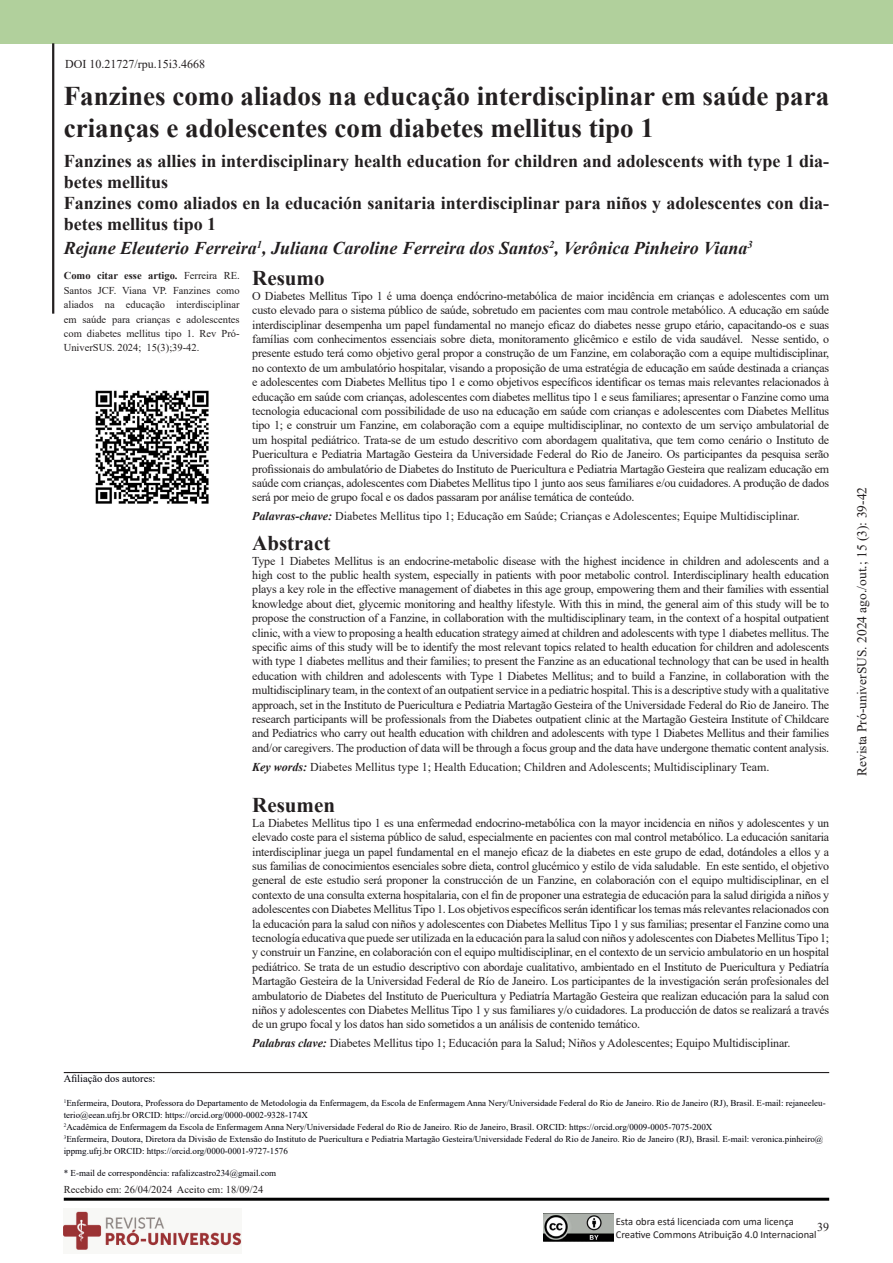
<style>
.page{position:relative;width:893px;height:1263px;background:#fff}
.page>*{position:absolute;margin:0;border:0;box-sizing:border-box;transform-origin:0 0}
.Título_principal__PT{font:700 27px/32.4px "Times New Roman";color:#231f20}
.t1{font:700 21px "Times New Roman";color:#231f20}
.Título_principal__EN{font:700 18px/21.6px "Times New Roman";color:#231f20}
.Autores{font:italic 700 18px "Times New Roman";color:#231f20}
.t2{font:13.5px "Times New Roman";color:#231f20}
.resumo_e_abstract{font:12px/14.4px "Times New Roman";letter-spacing:-.01em;color:#231f20;text-align:justify}
.Como_citar_artigo{font:10.5px/14.4px "Times New Roman";color:#231f20;text-align:justify}
.Título_principal__PT-2{font:10.5px "Calibri";color:#231f20}
.Histórico_autor{font:10.5px "Times New Roman";color:#00000a}
.Histórico_autor-2{font:9px/12px "Times New Roman";color:#00000a}
.s1{font-weight:700}
.s2{color:#fff}
.s3{font-weight:700;font-style:italic}
</style>
<div class="page">
<hr style="left:64px;top:1198px;width:765px;height:3px;background:#000">
<div style="left:0;top:0;width:893px;height:43px;background:#b1d09c"></div>
<hr style="left:52px;top:43px;width:2px;height:271px;background:#231f20">
<hr style="left:64px;top:1072px;width:765px;height:1px;background:#231f20">
<img style="left:64px;top:1209px;width:177px;height:42px">
<img style="left:544px;top:1213px;width:69px;height:28px">
<img style="left:95px;top:390px;width:114px;height:114px">
<p class="resumo_e_abstract" style="left:65px;top:56px;width:141px">DOI 10.21727/rpu.15i3.4668</p>
<p class="Título_principal__PT" style="left:64px;top:79px;width:767px">Fanzines como aliados na educação interdisciplinar em saúde para crianças e adolescentes com diabetes mellitus tipo 1</p>
<p class="Título_principal__EN" style="left:64px;top:149px;width:767px">Fanzines as allies in interdisciplinary health education for children and adolescents with type 1 dia&shy;betes mellitus</p>
<p class="Título_principal__EN" style="left:64px;top:191px;width:767px">Fanzines como aliados en la educación sanitaria interdisciplinar para niños y adolescentes con dia&shy;betes mellitus tipo 1</p>
<p class="Autores" style="left:64px;top:235px;width:690px">Rejane Eleuterio Ferreira<sup>1</sup>, Juliana Caroline Ferreira dos Santos<sup>2</sup>, Verônica Pinheiro Viana<sup>3</sup></p>
<p class="Como_citar_artigo" style="left:64px;top:268px;width:177px"><span class="s1">Como citar esse artigo.</span> Ferreira RE.<br>Santos JCF. Viana VP. Fanzines como aliados na educação interdisciplinar em saúde para crianças e adolescentes com diabetes mellitus tipo 1. Rev Pró-UniverSUS. <span class="s2">2024; 15(3);39-42.</span></p>
<p class="t1" style="left:252px;top:263px;width:74px">Resumo</p>
<p class="resumo_e_abstract" style="left:252px;top:288px;width:578px">O Diabetes Mellitus Tipo 1 é uma doença endócrino-metabólica de maior incidência em crianças e adolescentes com um custo elevado para o sistema público de saúde, sobretudo em pacientes com mau controle metabólico. A educação em saúde interdisciplinar desempenha um papel fundamental no manejo eficaz do diabetes nesse grupo etário, capacitando-os e suas famílias com conhecimentos essenciais sobre dieta, monitoramento glicêmico e estilo de vida saudável. Nesse sentido, o presente estudo terá como objetivo geral propor a construção de um Fanzine, em colaboração com a equipe multidisciplinar, no contexto de um ambulatório hospitalar, visando a proposição de uma estratégia de educação em saúde destinada a crianças e adolescentes com Diabetes Mellitus tipo 1 e como objetivos específicos identificar os temas mais relevantes relacionados à educação em saúde com crianças, adolescentes com diabetes mellitus tipo 1 e seus familiares; apresentar o Fanzine como uma tecnologia educacional com possibilidade de uso na educação em saúde com crianças e adolescentes com Diabetes Mellitus tipo 1; e construir um Fanzine, em colaboração com a equipe multidisciplinar, no contexto de um serviço ambulatorial de um hospital pediátrico. Trata-se de um estudo descritivo com abordagem qualitativa, que tem como cenário o Instituto de Puericultura e Pediatria Martagão Gesteira da Universidade Federal do Rio de Janeiro. Os participantes da pesquisa serão profissionais do ambulatório de Diabetes do Instituto de Puericultura e Pediatria Martagão Gesteira que realizam educação em saúde com crianças, adolescentes com Diabetes Mellitus tipo 1 junto aos seus familiares e/ou cuidadores. A produção de dados será por meio de grupo focal e os dados passaram por análise temática de conteúdo.</p>
<p class="resumo_e_abstract" style="left:252px;top:508px;width:549px"><span class="s3">Palavras-chave:</span> Diabetes Mellitus tipo 1; Educação em Saúde; Crianças e Adolescentes; Equipe Multidisciplinar.</p>
<p class="t1" style="left:252px;top:528px;width:80px">Abstract</p>
<p class="resumo_e_abstract" style="left:252px;top:553px;width:578px">Type 1 Diabetes Mellitus is an endocrine-metabolic disease with the highest incidence in children and adolescents and a high cost to the public health system, especially in patients with poor metabolic control. Interdisciplinary health education plays a key role in the effective management of diabetes in this age group, empowering them and their families with essential knowledge about diet, glycemic monitoring and healthy lifestyle. With this in mind, the general aim of this study will be to propose the construction of a Fanzine, in collaboration with the multidisciplinary team, in the context of a hospital outpatient clinic, with a view to proposing a health education strategy aimed at children and adolescents with type 1 diabetes mellitus. The specific aims of this study will be to identify the most relevant topics related to health education for children and adolescents with type 1 diabetes mellitus and their families; to present the Fanzine as an educational technology that can be used in health education with children and adolescents with Type 1 Diabetes Mellitus; and to build a Fanzine, in collaboration with the multidisciplinary team, in the context of an outpatient service in a pediatric hospital. This is a descriptive study with a qualitative approach, set in the Instituto de Puericultura e Pediatria Martagão Gesteira of the Universidade Federal do Rio de Janeiro. The research participants will be professionals from the Diabetes outpatient clinic at the Martagão Gesteira Institute of Childcare and Pediatrics who carry out health education with children and adolescents with type 1 Diabetes Mellitus and their families and/or caregivers. The production of data will be through a focus group and the data have undergone thematic content analysis.</p>
<p class="resumo_e_abstract" style="left:252px;top:759px;width:519px"><span class="s3">Key words:</span> Diabetes Mellitus type 1; Health Education; Children and Adolescents; Multidisciplinary Team.</p>
<p class="t1" style="left:252px;top:790px;width:84px">Resumen</p>
<p class="resumo_e_abstract" style="left:252px;top:815px;width:578px">La Diabetes Mellitus tipo 1 es una enfermedad endocrino-metabólica con la mayor incidencia en niños y adolescentes y un elevado coste para el sistema público de salud, especialmente en pacientes con mal control metabólico. La educación sanitaria interdisciplinar juega un papel fundamental en el manejo eficaz de la diabetes en este grupo de edad, dotándoles a ellos y a sus familias de conocimientos esenciales sobre dieta, control glucémico y estilo de vida saludable. En este sentido, el objetivo general de este estudio será proponer la construcción de un Fanzine, en colaboración con el equipo multidisciplinar, en el contexto de una consulta externa hospitalaria, con el fin de proponer una estrategia de educación para la salud dirigida a niños y adolescentes con Diabetes Mellitus Tipo 1. Los objetivos específicos serán identificar los temas más relevantes relacionados con la educación para la salud con niños y adolescentes con Diabetes Mellitus Tipo 1 y sus familias; presentar el Fanzine como una tecnología educativa que puede ser utilizada en la educación para la salud con niños y adolescentes con Diabetes Mellitus Tipo 1; y construir un Fanzine, en colaboración con el equipo multidisciplinar, en el contexto de un servicio ambulatorio en un hospital pediátrico. Se trata de un estudio descriptivo con abordaje cualitativo, ambientado en el Instituto de Puericultura y Pediatría Martagão Gesteira de la Universidad Federal de Río de Janeiro. Los participantes de la investigación serán profesionales del ambulatorio de Diabetes del Instituto de Puericultura y Pediatría Martagão Gesteira que realizan educación para la salud con niños y adolescentes con Diabetes Mellitus Tipo 1 y sus familiares y/o cuidadores. La producción de datos se realizará a través de un grupo focal y los datos han sido sometidos a un análisis de contenido temático.</p>
<p class="resumo_e_abstract" style="left:252px;top:1035px;width:540px"><span class="s3">Palabras clave:</span> Diabetes Mellitus tipo 1; Educación para la Salud; Niños y Adolescentes; Equipo Multidisciplinar.</p>
<p class="Histórico_autor" style="left:64px;top:1071px;width:93px">Afiliação dos autores:</p>
<p class="Histórico_autor-2" style="left:64px;top:1096px;width:763px"><sup>1</sup>Enfermeira, Doutora, Professora do Departamento de Metodologia da Enfermagem, da Escola de Enfermagem Anna Nery/Universidade Federal do Rio de Janeiro. Rio de Janeiro (RJ), Brasil. E-mail: rejaneeleu&shy;terio@eean.ufrj.br ORCID: https://orcid.org/0000-0002-9328-174X</p>
<p class="Histórico_autor-2" style="left:64px;top:1120px;width:650px"><sup>2</sup>Acadêmica de Enfermagem da Escola de Enfermagem Anna Nery/Universidade Federal do Rio de Janeiro. Rio de Janeiro, Brasil. ORCID: https://orcid.org/0009-0005-7075-200X</p>
<p class="Histórico_autor-2" style="left:64px;top:1132px;width:761px"><sup>3</sup>Enfermeira, Doutora, Diretora da Divisão de Extensão do Instituto de Puericultura e Pediatria Martagão Gesteira/Universidade Federal do Rio de Janeiro. Rio de Janeiro (RJ), Brasil. E-mail: veronica.pinheiro@ ippmg.ufrj.br ORCID: https://orcid.org/0000-0001-9727-1576</p>
<p class="Histórico_autor-2" style="left:64px;top:1166px;width:214px">* E-mail de correspondência: rafalizcastro234@gmail.com</p>
<p class="Como_citar_artigo" style="left:64px;top:1182px;width:201px">Recebido em: 26/04/2024 Aceito em: 18/09/24</p>
<p class="Título_principal__PT-2" style="left:616px;top:1214px;width:179px">Esta obra está licenciada com uma licença</p>
<p class="Título_principal__PT-2" style="left:616px;top:1227px;width:202px">Creative Commons Atribuição 4.0 Internacional</p>
<p class="resumo_e_abstract" style="left:817px;top:1219px;width:13px">39</p>
<p class="t2" style="left:852px;top:776px;width:291px;rotate:-90deg">Revista Pró-univerSUS. 2024 ago./out.; 15 (3): 39-42</p>
</div>
